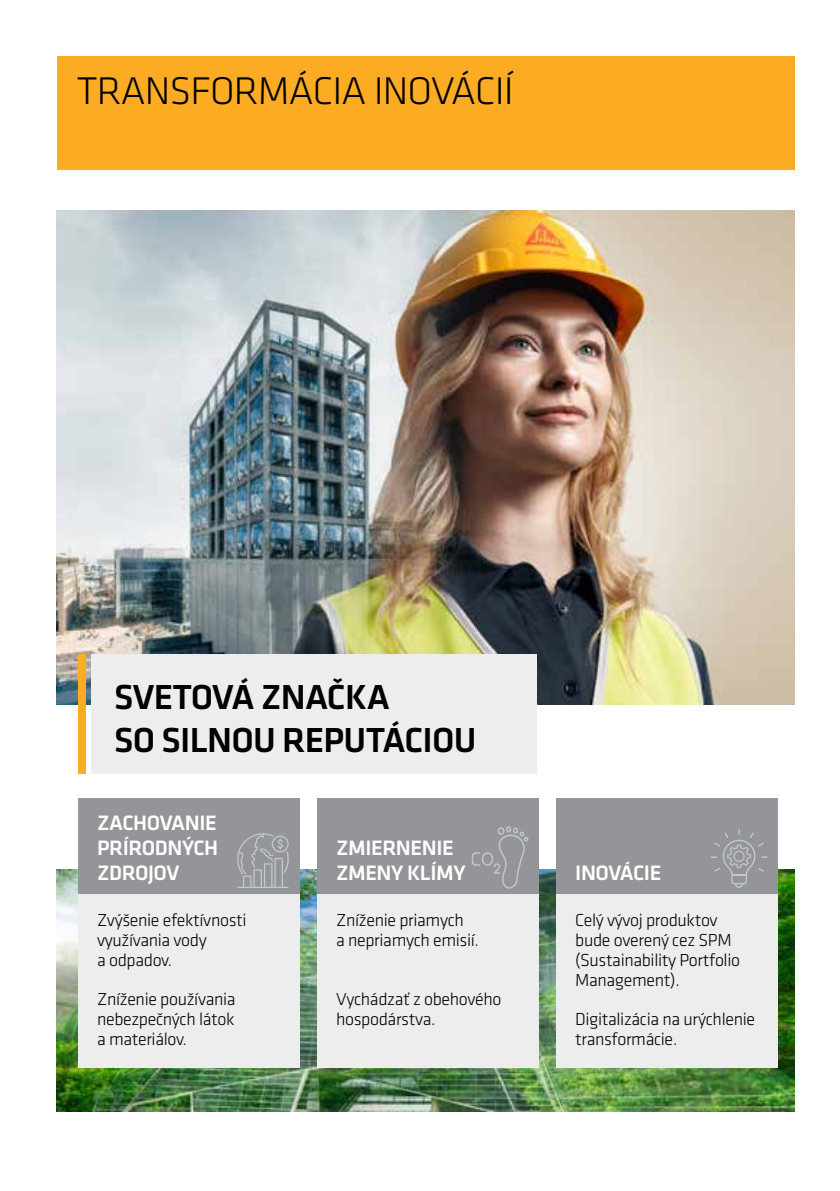
<style>
.page{position:relative;width:840px;height:1191px;background:#fff}
.page>*{position:absolute;margin:0;border:0;box-sizing:border-box;transform-origin:0 0}
.t1{font:300 40px "Klavika";letter-spacing:-.02em;color:#000}
.t2{font:500 36px/43.2px "Klavika";letter-spacing:-.02em;color:#000}
.t3{font:500 21.6px/25.2px "Klavika";letter-spacing:-.02em;color:#fff;text-align:justify}
.t4{font:300 18px/19.8px "Klavika";letter-spacing:-.02em;color:#000}
</style>
<div class="page">
<div style="left:57px;top:57px;width:737px;height:113px;background:#fbac23"></div>
<img style="left:57px;top:869px;width:737px;height:242px">
<img style="left:57px;top:210px;width:737px;height:494px">
<div style="left:91px;top:654px;width:445px;height:119px;background:#ededed"></div>
<div style="left:78px;top:798px;width:221px;height:96px;background:#939598"></div>
<div style="left:317px;top:798px;width:221px;height:96px;background:#939598"></div>
<div style="left:556px;top:798px;width:221px;height:96px;background:#939598"></div>
<div style="left:78px;top:894px;width:221px;height:174px;background:#ededed"></div>
<div style="left:317px;top:894px;width:221px;height:174px;background:#ededed"></div>
<div style="left:556px;top:894px;width:221px;height:174px;background:#ededed"></div>
<div style="left:78px;top:654px;width:7px;height:119px;background:#fbac23"></div>
<svg style="left:471px;top:826px;width:57px;height:62px"></svg>
<svg style="left:237px;top:833px;width:52px;height:55px"></svg>
<svg style="left:711px;top:829px;width:56px;height:59px"></svg>
<h1 class="t1" style="left:77px;top:69px;width:438px">TRANSFORMÁCIA INOVÁCIÍ</h1>
<h2 class="t2" style="left:114px;top:676px;width:364px">SVETOVÁ ZNAČKA<br>SO SILNOU REPUTÁCIOU</h2>
<p class="t3" style="left:97px;top:810px;width:123px">ZACHOVANIE PRÍRODNÝCH ZDROJOV</p>
<p class="t4" style="left:97px;top:910px;width:151px">Zvýšenie efektívnosti využívania vody<br>a odpadov.</p>
<p class="t4" style="left:97px;top:990px;width:140px;text-align:justify">Zníženie používania nebezpečných látok a materiálov.</p>
<p class="t3" style="left:336px;top:835px;width:131px">ZMIERNENIE<br>ZMENY KLÍMY</p>
<p class="t4" style="left:336px;top:910px;width:144px">Zníženie priamych<br>a nepriamych emisií.</p>
<p class="t4" style="left:336px;top:990px;width:167px">Vychádzať z obehového hospodárstva.</p>
<p class="t3" style="left:575px;top:860px;width:87px">INOVÁCIE</p>
<p class="t4" style="left:575px;top:910px;width:166px">Celý vývoj produktov bude overený cez SPM (Sustainability Portfolio<br>Management).</p>
<p class="t4" style="left:575px;top:1009px;width:181px">Digitalizácia na urýchlenie transformácie.</p>
</div>
